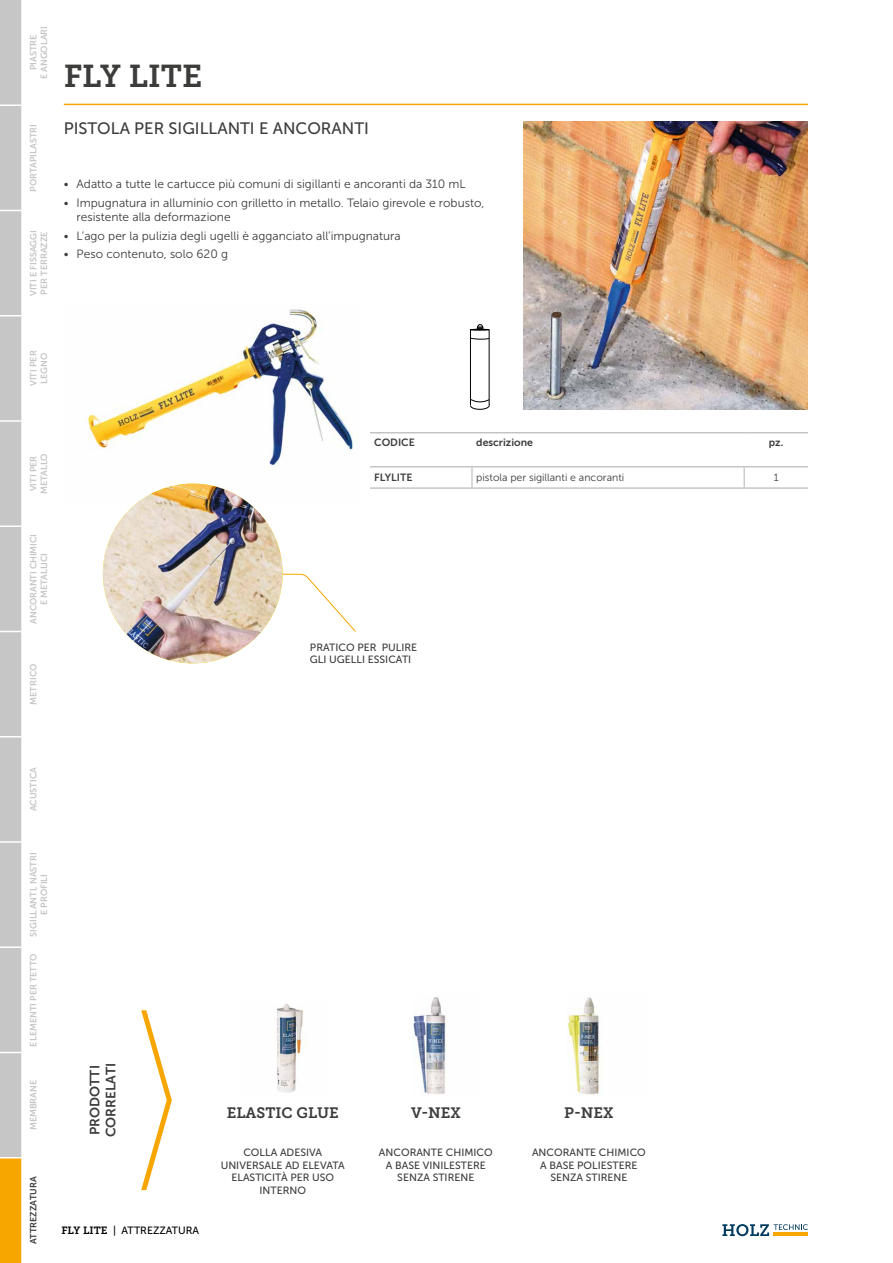
<style>
.page{position:relative;width:893px;height:1263px;background:#fff}
.page>*{position:absolute;margin:0;border:0;box-sizing:border-box;transform-origin:0 0}
.HEAD_CAP_12{font:31.5px "Museo Slab 700";color:#3c3c3b}
.SUBHEAD_CAP_12{font:16.5px "Museo Sans 500";color:#3c3c3b}
.NOME_PRODOTTI_CORELATI{font:15px "Museo Slab 700";color:#3c3c3b}
.titolo_corr{font:13.5px/16.2px "Museo Sans 700";color:#3c3c3b}
.t1{font:12px/14.4px "Museo Sans 300";color:#3c3c3b}
.TITOLETTO_PRODOTTI_CORRELATI{font:10.5px/12.6px "Museo Sans 500";color:#3c3c3b;text-align:center}
.TABLE_BOBY_SX{font:10.5px "Museo Sans 300";color:#3c3c3b}
.TABLE_HEAD_SX{font:10.5px "Museo Sans 700";color:#3c3c3b}
.t2{font:10.5px "Museo Sans 500";color:#000}
.TABLE_HEAD_CENTRO{font:10.5px "Museo Sans 700";color:#3c3c3b}
.TABLE_BODY_CENTRED{font:10.5px "Museo Sans 300";color:#3c3c3b}
.t3{font:9px/10.8px "Museo Sans 700";color:#c6c6c6;text-align:center}
.t4{font:9px "Museo Sans 700";color:#3c3c3b}
.s1{font-family:"Museo Slab 700"}
</style>
<div class="page">
<svg style="left:722px;top:1224px;width:86px;height:12px"></svg>
<div style="left:470px;top:402px;width:19px;height:7px;border:1px solid #000;border-radius:50%"></div>
<svg style="left:470px;top:324px;width:20px;height:82px"></svg>
<svg style="left:263px;top:573px;width:93px;height:59px"></svg>
<img style="left:523px;top:121px;width:285px;height:288px">
<img style="left:413px;top:996px;width:35px;height:99px">
<img style="left:276px;top:1003px;width:31px;height:90px">
<img style="left:567px;top:997px;width:35px;height:98px">
<img style="left:87px;top:309px;width:270px;height:192px">
<img style="left:103px;top:484px;width:180px;height:179px;border-radius:90px">
<hr style="left:744px;top:432px;width:64px;height:1px;background:#b3b2b2">
<hr style="left:744px;top:466px;width:64px;height:1px;background:#b3b2b2">
<hr style="left:370px;top:432px;width:102px;height:1px;background:#b3b2b2">
<hr style="left:472px;top:432px;width:272px;height:1px;background:#b3b2b2">
<hr style="left:370px;top:466px;width:102px;height:1px;background:#b3b2b2">
<hr style="left:472px;top:466px;width:272px;height:1px;background:#b3b2b2">
<svg style="left:472px;top:467px;width:1px;height:20px"></svg>
<hr style="left:370px;top:487px;width:102px;height:2px;background:#b3b2b2">
<hr style="left:472px;top:487px;width:272px;height:2px;background:#b3b2b2">
<hr style="left:744px;top:487px;width:64px;height:2px;background:#b3b2b2">
<svg style="left:744px;top:467px;width:1px;height:20px"></svg>
<svg style="left:0;top:0;width:21px;height:1263px;background:#cac4b6"></svg>
<hr style="left:64px;top:104px;width:744px;height:1px;background:#f7a600">
<svg style="left:141px;top:1010px;width:31px;height:180px"></svg>
<p class="t3" style="left:28px;top:79px;width:55px;rotate:-90deg">PIASTRE<br>E ANGOLARI</p>
<p class="t3" style="left:28px;top:192px;width:69px;rotate:-90deg">PORTAPILASTRI</p>
<p class="t3" style="left:28px;top:296px;width:68px;text-align:left;rotate:-90deg">VITI E FISSAGGI<br>PER TERRAZZE</p>
<p class="HEAD_CAP_12" style="left:64px;top:59px;width:140px">FLY LITE</p>
<p class="SUBHEAD_CAP_12" style="left:64px;top:119px;width:307px">PISTOLA PER SIGILLANTI E ANCORANTI</p>
<p class="t1" style="left:64px;top:177px;width:404px">• Adatto a tutte le cartucce più comuni di sigillanti e ancoranti da 310 mL</p>
<p class="t1" style="left:77px;top:196px;width:409px;text-indent:-13px">• Impugnatura in alluminio con grilletto in metallo. Telaio girevole e robusto, resistente alla deformazione</p>
<p class="t1" style="left:64px;top:229px;width:338px">• L’ago per la pulizia degli ugelli è agganciato all’impugnatura</p>
<p class="t1" style="left:64px;top:247px;width:166px">• Peso contenuto, solo 620 g</p>
<p class="t3" style="left:28px;top:386px;width:37px;text-align:left;rotate:-90deg">VITI PER<br>LEGNO</p>
<p class="t3" style="left:28px;top:494px;width:42px;text-align:left;rotate:-90deg">VITI PER<br>METALLO</p>
<p class="t3" style="left:28px;top:624px;width:91px;rotate:-90deg">ANCORANTI CHIMICI<br>E METALLICI</p>
<p class="t3" style="left:28px;top:705px;width:42px;rotate:-90deg">METRICO</p>
<p class="TABLE_HEAD_SX" style="left:374px;top:436px;width:42px">CODICE</p>
<p class="TABLE_HEAD_SX" style="left:476px;top:436px;width:58px">descrizione</p>
<p class="TABLE_HEAD_CENTRO" style="left:769px;top:436px;width:16px">pz.</p>
<p class="TABLE_HEAD_SX" style="left:374px;top:472px;width:40px">FLYLITE</p>
<p class="TABLE_BOBY_SX" style="left:476px;top:472px;width:150px">pistola per sigillanti e ancoranti</p>
<p class="TABLE_BODY_CENTRED" style="left:774px;top:472px;width:6px">1</p>
<p class="TITOLETTO_PRODOTTI_CORRELATI" style="left:310px;top:641px;width:109px;text-align:left">PRATICO PER PULIRE<br>GLI UGELLI ESSICATI</p>
<p class="t3" style="left:28px;top:811px;width:46px;rotate:-90deg">ACUSTICA</p>
<p class="t3" style="left:28px;top:937px;width:86px;rotate:-90deg">SIGILLANTI, NASTRI<br>E PROFILI</p>
<p class="t3" style="left:28px;top:1046px;width:95px;rotate:-90deg">ELEMENTI PER TETTO</p>
<p class="t3" style="left:28px;top:1130px;width:52px;rotate:-90deg">MEMBRANE</p>
<p class="titolo_corr" style="left:87px;top:1137px;width:76px;rotate:-90deg">PRODOTTI<br>CORRELATI</p>
<p class="t4" style="left:28px;top:1244px;width:69px;rotate:-90deg">ATTREZZATURA</p>
<p class="t2" style="left:61px;top:1225px;width:139px"><span class="s1">FLY LITE</span> | ATTREZZATURA</p>
<p class="NOME_PRODOTTI_CORELATI" style="left:227px;top:1104px;width:113px">ELASTIC GLUE</p>
<p class="NOME_PRODOTTI_CORELATI" style="left:411px;top:1104px;width:51px">V-NEX</p>
<p class="NOME_PRODOTTI_CORELATI" style="left:564px;top:1104px;width:51px">P-NEX</p>
<p class="TITOLETTO_PRODOTTI_CORRELATI" style="left:221px;top:1146px;width:126px">COLLA ADESIVA<br>UNIVERSALE AD ELEVATA<br>ELASTICITÀ PER USO<br>INTERNO</p>
<p class="TITOLETTO_PRODOTTI_CORRELATI" style="left:532px;top:1146px;width:115px">ANCORANTE CHIMICO<br>A BASE POLIESTERE<br>SENZA STIRENE</p>
<p class="TITOLETTO_PRODOTTI_CORRELATI" style="left:379px;top:1146px;width:115px">ANCORANTE CHIMICO<br>A BASE VINILESTERE<br>SENZA STIRENE</p>
</div>
